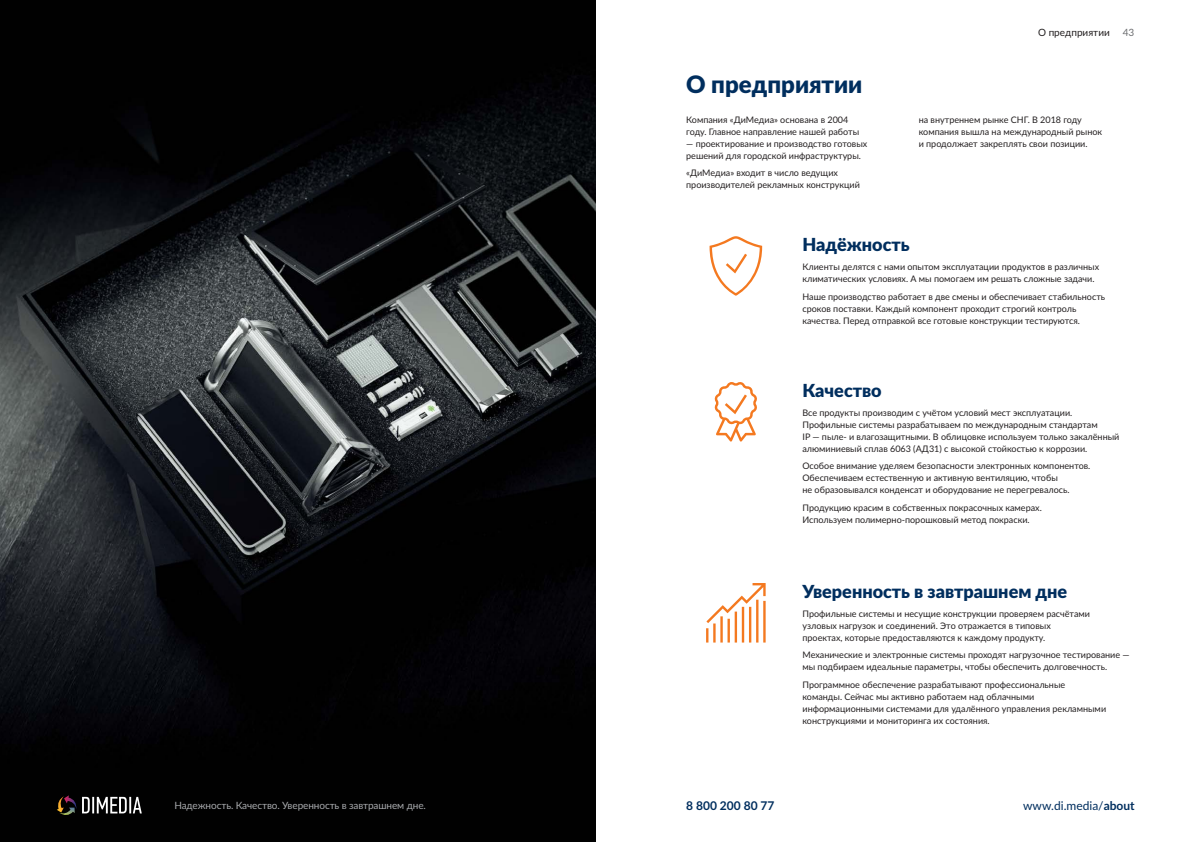
<style>
.page{position:relative;width:1191px;height:842px;background:#fff}
.page>*{position:absolute;margin:0;border:0;box-sizing:border-box;transform-origin:0 0}
.Заголовок{font:900 24px "Lato";color:#002e5e}
.Заголовок-2{font:900 18px "Lato";color:#002e5e}
.t1{font:12px "Lato";color:#002e5e}
.t2{font:700 12px "Lato";color:#002e5e}
.t3{font:10px "Lato";letter-spacing:-.01em;color:#a7a9ac}
.t4{font:10px "Lato";color:#231f20}
.t5{font:10px "Lato";color:#6d6e71}
.Основной{font:9px/12px "Lato";color:#231f20}
.Лид{font:9px/12px "Lato";color:#231f20}
.s1{font-weight:700}
</style>
<div class="page">
<img style="left:0;top:0;width:595px;height:842px">
<svg style="left:57px;top:795px;width:85px;height:21px;background:#494543"></svg>
<svg style="left:709px;top:236px;width:53px;height:60px"></svg>
<svg style="left:714px;top:382px;width:43px;height:60px"></svg>
<svg style="left:706px;top:583px;width:59px;height:59px"></svg>
<p class="Заголовок" style="left:686px;top:66px;width:178px">О предприятии</p>
<p class="Лид" style="left:686px;top:113px;width:174px">Компания «ДиМедиа» основана в 2004 году. Главное направление нашей работы</p>
<p class="Лид" style="left:686px;top:137px;width:183px">— проектирование и производство готовых решений для городской инфраструктуры.</p>
<p class="Лид" style="left:686px;top:167px;width:172px">«ДиМедиа» входит в число ведущих производителей рекламных конструкций</p>
<p class="t4" style="left:1038px;top:26px;width:73px">О предприятии</p>
<p class="t5" style="left:1122px;top:26px;width:13px">43</p>
<p class="Лид" style="left:918px;top:113px;width:185px">на внутреннем рынке СНГ. В 2018 году компания вышла на международный рынок и продолжает закреплять свои позиции.</p>
<p class="Заголовок-2" style="left:802px;top:231px;width:109px">Надёжность</p>
<p class="Основной" style="left:802px;top:260px;width:298px">Клиенты делятся с нами опытом эксплуатации продуктов в различных климатических условиях. А мы помогаем им решать сложные задачи.</p>
<p class="Основной" style="left:802px;top:290px;width:304px">Наше производство работает в две смены и обеспечивает стабильность сроков поставки. Каждый компонент проходит строгий контроль качества. Перед отправкой все готовые конструкции тестируются.</p>
<p class="Заголовок-2" style="left:802px;top:376px;width:81px">Качество</p>
<p class="Основной" style="left:802px;top:406px;width:315px">Все продукты производим с учётом условий мест эксплуатации.<br>Профильные системы разрабатываем по международным стандартам<br>IP — пыле- и влагозащитными. В облицовке используем только закалённый алюминиевый сплав 6063 (АД31) с высокой стой костью к коррозии.</p>
<p class="Основной" style="left:802px;top:460px;width:289px">Особое внимание уделяем безопасности электронных компонентов.<br>Обеспечиваем естественную и активную вентиляцию, чтобы<br>не образовывался конденсат и оборудование не перегревалось.</p>
<p class="Основной" style="left:802px;top:501px;width:241px">Продукцию красим в собственных покрасочных камерах.<br>Используем полимерно-порошковый метод покраски.</p>
<p class="Заголовок-2" style="left:802px;top:577px;width:266px">Уверенность в завтрашнем дне</p>
<p class="Основной" style="left:802px;top:607px;width:289px">Профильные системы и несущие конструкции проверяем расчётами узловых нагрузок и соединений . Это отражается в типовых проектах, которые предоставляются к каждому продукту.</p>
<p class="Основной" style="left:802px;top:649px;width:329px">Механические и электронные системы проходят нагрузочное тестирование — мы подбираем идеальные параметры, чтобы обеспечить долговечность.</p>
<p class="Основной" style="left:802px;top:678px;width:305px">Программное обеспечение разрабатывают профессиональные команды. Сейчас мы активно работаем над облачными информационными системами для удалённого управления рекламными конструкциями и мониторинга их состояния.</p>
<p class="t3" style="left:174px;top:798px;width:253px">Надежность. Качество. Уверенность в завтрашнем дне.</p>
<p class="t2" style="left:686px;top:797px;width:90px">8 800 200 80 77</p>
<p class="t1" style="left:1023px;top:797px;width:113px">www.di.media/<span class="s1">about</span></p>
</div>
